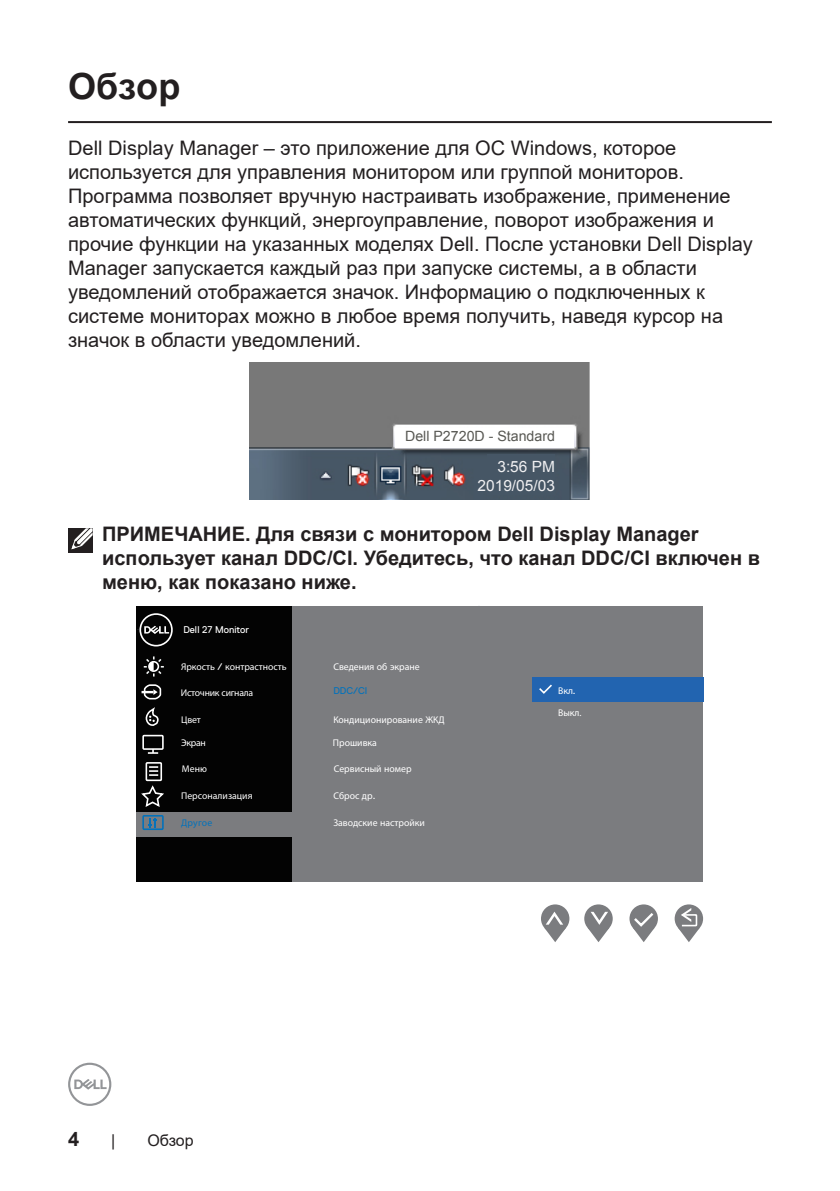
<style>
.page{position:relative;width:840px;height:1191px;background:#fff}
.page>*{position:absolute;margin:0;border:0;box-sizing:border-box;transform-origin:0 0}
.Head_1{font:700 36px "Arial";color:#231f20}
.Paragraph{font:20px/24px "Arial";color:#231f20}
.Note{font:700 20px/24px "Arial";color:#231f20}
.t1{font:16px "Arial";letter-spacing:-.005em;color:#231f20}
.t2{font:15.4px "Arial";color:#f0f0f2}
.t3{font:14.2px "Arial";color:#585853}
.t4{font:9.8px "Myriad Pro";color:#fff}
.t5{font:9.8px "Myriad Pro";letter-spacing:-.03em;color:#fff}
.t6{font:9.8px "Dell Replica";color:#fff}
.t7{font:9.8px "Dell Replica";color:#0372bb}
.t8{font:9.8px "Myriad Pro";letter-spacing:.02em;color:#0372bb}
.s1{font-family:"Dell Replica"}
</style>
<div class="page">
<svg style="left:68px;top:1062px;width:43px;height:44px"></svg>
<hr style="left:68px;top:121px;width:703px;height:2px;background:#231f20">
<img style="left:249px;top:362px;width:341px;height:137px">
<div style="left:487px;top:454px;width:67px;height:41px;background:#465665"></div>
<div style="left:395px;top:428px;width:178px;height:19px;background:#fff"></div>
<div style="left:136px;top:607px;width:566px;height:275px;background:#7b7c7f"></div>
<div style="left:136px;top:607px;width:155px;height:275px;background:#030303"></div>
<div style="left:136px;top:812px;width:157px;height:24px;background:#7b7c7f"></div>
<div style="left:145px;top:761px;width:17px;height:20px;border:2px solid #fff"></div>
<svg style="left:149px;top:766px;width:9px;height:10px"></svg>
<svg style="left:148px;top:818px;width:9px;height:9px"></svg>
<div style="left:142px;top:734px;width:22px;height:16px;border:2px solid #fff"></div>
<div style="left:142px;top:814px;width:22px;height:16px;border:2px solid #0372bb"></div>
<svg style="left:144px;top:656px;width:20px;height:20px"></svg>
<svg style="left:141px;top:785px;width:23px;height:22px"></svg>
<svg style="left:139px;top:613px;width:34px;height:33px"></svg>
<svg style="left:141px;top:684px;width:21px;height:16px"></svg>
<div style="left:532px;top:677px;width:171px;height:24px;background:#2264b0"></div>
<svg style="left:539px;top:684px;width:13px;height:10px"></svg>
<svg style="left:540px;top:904px;width:29px;height:29px"></svg>
<div style="left:584px;top:904px;width:28px;height:29px;background:#7b7c7f;border-radius:50%"></div>
<div style="left:629px;top:904px;width:28px;height:29px;background:#7b7c7f;border-radius:50%"></div>
<svg style="left:674px;top:904px;width:28px;height:29px"></svg>
<svg style="left:544px;top:911px;width:21px;height:31px"></svg>
<svg style="left:587px;top:911px;width:22px;height:31px"></svg>
<svg style="left:631px;top:910px;width:24px;height:32px"></svg>
<svg style="left:677px;top:908px;width:22px;height:34px"></svg>
<svg style="left:143px;top:707px;width:15px;height:47px"></svg>
<div style="left:68px;top:528px;width:24px;height:25px;background:#231f20"></div>
<svg style="left:71px;top:528px;width:22px;height:22px"></svg>
<p class="Head_1" style="left:68px;top:61px;width:114px">Обзор</p>
<p class="Paragraph" style="left:68px;top:136px;width:686px">Dell Display Manager – это приложение для ОС Windows, которое используется для управления монитором или группой мониторов.<br>Программа позволяет вручную настраивать изображение, применение автоматических функций, энергоуправление, поворот изображения и прочие функции на указанных моделях Dell. После установки Dell Display Manager запускается каждый раз при запуске системы, а в области уведомлений отображается значок. Информацию о подключенных к системе мониторах можно в любое время получить, наведя курсор на значок в области уведомлений.</p>
<p class="t3" style="left:405px;top:426px;width:151px">Dell P2720D - Standard</p>
<p class="t2" style="left:477px;top:476px;width:79px">2019/05/03</p>
<p class="t2" style="left:497px;top:456px;width:59px">3:56 PM</p>
<p class="Note" style="left:102px;top:522px;width:659px">ПРИМЕЧАНИЕ. Для связи с монитором Dell Display Manager использует канал DDC/CI. Убедитесь, что канал DDC/CI включен в меню, как показано ниже.</p>
<p class="t6" style="left:183px;top:624px;width:67px">Dell 27 Monitor</p>
<p class="t4" style="left:181px;top:661px;width:107px">Яркость <span class="s1">/</span> контрастность</p>
<p class="t4" style="left:333px;top:661px;width:88px">Сведения об экране</p>
<p class="t7" style="left:333px;top:685px;width:36px">DDC/CI</p>
<p class="t5" style="left:181px;top:686px;width:74px">Источник сигнала</p>
<p class="t4" style="left:557px;top:684px;width:19px">Вкл<span class="s1">.</span></p>
<p class="t4" style="left:181px;top:713px;width:21px">Цвет</p>
<p class="t4" style="left:333px;top:713px;width:113px">Кондиционирование ЖКД</p>
<p class="t4" style="left:557px;top:707px;width:25px">Выкл.</p>
<p class="t4" style="left:181px;top:737px;width:26px">Экран</p>
<p class="t4" style="left:333px;top:737px;width:45px">Прошивка</p>
<p class="t4" style="left:182px;top:762px;width:27px">Меню</p>
<p class="t4" style="left:333px;top:762px;width:79px">Сервисный номер</p>
<p class="t4" style="left:181px;top:790px;width:73px">Персонализация</p>
<p class="t8" style="left:181px;top:816px;width:33px">Другое</p>
<p class="t4" style="left:333px;top:790px;width:44px">Сброс др<span class="s1">.</span></p>
<p class="t4" style="left:333px;top:816px;width:93px">Заводские настройки</p>
<p class="Note" style="left:68px;top:1127px;width:13px">4</p>
<p class="t1" style="left:111px;top:1129px;width:6px">|</p>
<p class="t1" style="left:147px;top:1129px;width:48px">Обзор</p>
</div>
